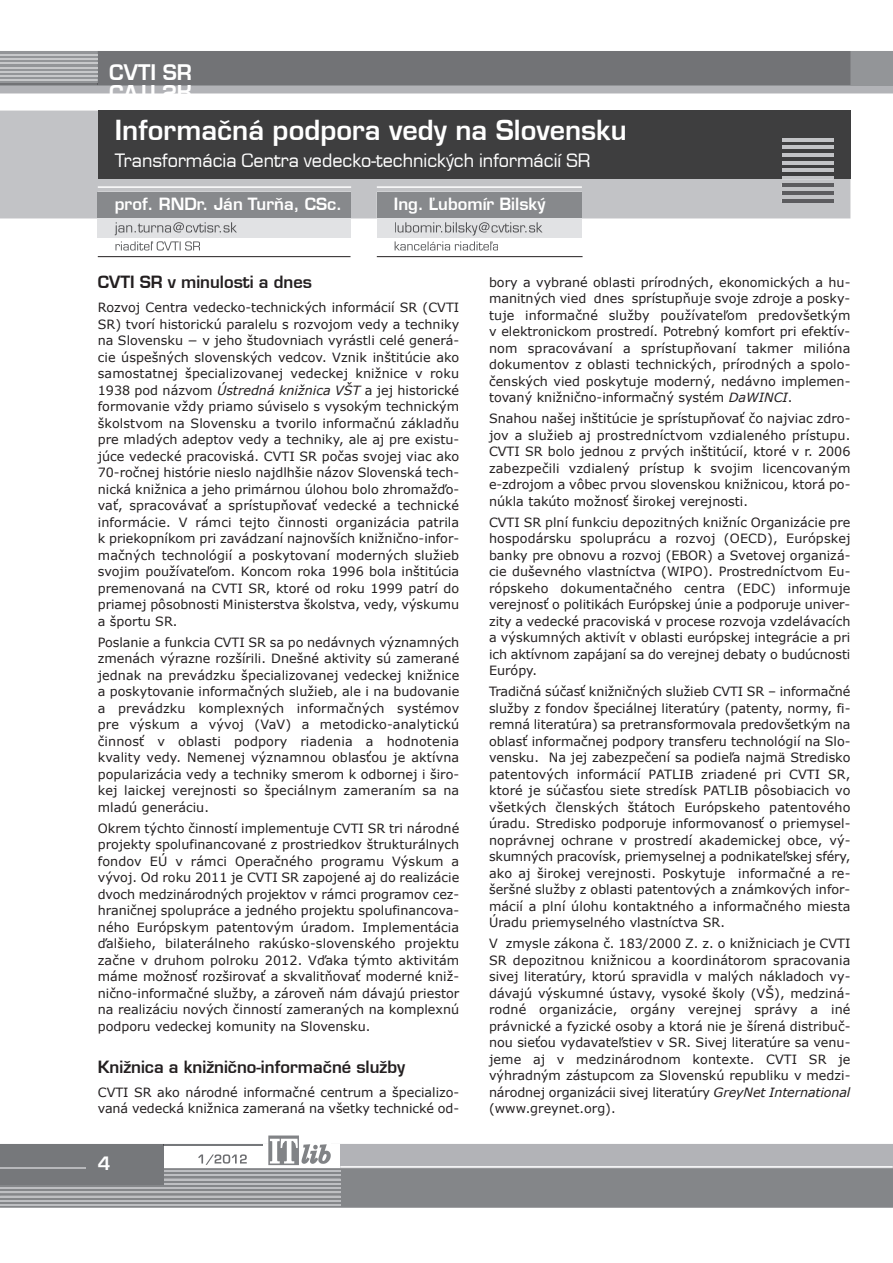
<style>
.page{position:relative;width:893px;height:1263px;background:#fff}
.page>*{position:absolute;margin:0;border:0;box-sizing:border-box;transform-origin:0 0}
.t1{font:27px "Euromode CE Bold";color:#fff}
.t2{font:18px "Euromode CE";color:#fff}
.t3{font:18px "Euromode CE Bold";color:#fff}
.t4{font:16.5px "Euromode CE Bold";color:#231f20}
.t5{font:16.5px "Euromode CE Bold";color:#fff}
.t6{font:12.75px/16.5px "Verdana";color:#231f20;text-align:justify}
.s1{font-style:italic}
</style>
<div class="page">
<div style="left:340px;top:1144px;width:553px;height:10px;background:#b2b3b7"></div>
<div style="left:0;top:1144px;width:164px;height:40px;background:#76787b"></div>
<img style="left:268px;top:1136px;width:63px;height:18px">
<svg style="left:0;top:1154px;width:893px;height:54px;background:#97989b"></svg>
<hr style="left:164px;top:1144px;width:99px;height:1px;background:#76787b">
<div style="left:0;top:111px;width:850px;height:107px;background:#c2c3c6"></div>
<div style="left:98px;top:111px;width:752px;height:68px;background:#3e3e3f"></div>
<hr style="left:782px;top:138px;width:51px;height:3px;background:#c2c3c6">
<hr style="left:782px;top:146px;width:51px;height:3px;background:#c2c3c6">
<hr style="left:782px;top:153px;width:51px;height:3px;background:#c2c3c6">
<hr style="left:782px;top:161px;width:51px;height:3px;background:#c2c3c6">
<hr style="left:782px;top:169px;width:51px;height:3px;background:#c2c3c6">
<hr style="left:782px;top:179px;width:51px;height:1px;background:#ebebed">
<hr style="left:782px;top:176px;width:51px;height:3px;background:#c2c3c6">
<hr style="left:782px;top:184px;width:51px;height:3px;background:#5c5c5f">
<hr style="left:782px;top:191px;width:51px;height:3px;background:#5c5c5f">
<hr style="left:782px;top:199px;width:51px;height:3px;background:#5c5c5f">
<div style="left:98px;top:192px;width:253px;height:26px;background:#87898c"></div>
<div style="left:98px;top:218px;width:253px;height:20px;background:#e1e2e4"></div>
<svg style="left:115px;top:222px;width:55px;height:13px"></svg>
<svg style="left:115px;top:241px;width:35px;height:9px"></svg>
<hr style="left:98px;top:186px;width:253px;height:2px;background:#fff">
<div style="left:377px;top:192px;width:205px;height:26px;background:#87898c"></div>
<svg style="left:377px;top:218px;width:205px;height:20px;background:#d6d7d9"></svg>
<svg style="left:395px;top:222px;width:56px;height:10px"></svg>
<svg style="left:395px;top:241px;width:39px;height:10px"></svg>
<hr style="left:377px;top:186px;width:205px;height:2px;background:#fff">
<hr style="left:98px;top:256px;width:253px;height:1px;background:#231f20">
<hr style="left:377px;top:256px;width:206px;height:1px;background:#231f20">
<svg style="left:0;top:51px;width:893px;height:43px;background:#858689"></svg>
<h1 class="t1" style="left:115px;top:114px;width:514px">Informačná podpora vedy na Slovensku</h1>
<h2 class="t2" style="left:115px;top:150px;width:477px">Transformácia Centra vedecko-technických informácií SR</h2>
<p class="t5" style="left:115px;top:194px;width:229px">prof. RNDr. ján Turňa, CSc.</p>
<p class="t5" style="left:394px;top:194px;width:153px">Ing. Ľubomír Bilský</p>
<p class="t4" style="left:98px;top:272px;width:216px">CVTI SR v minulosti a dnes</p>
<p class="t6" style="left:98px;top:299px;width:363px">Rozvoj Centra vedecko-technických informácií SR (CVTI SR) tvorí historickú paralelu s rozvojom vedy a techniky na Slovensku − v jeho študovniach vyrástli celé generá&shy;cie úspešných slovenských vedcov. Vznik inštitúcie ako samostatnej špecializovanej vedeckej knižnice v roku 1938 pod názvom <span class="s1">Ústredná knižnica VŠT</span> a jej historické formovanie vždy priamo súviselo s vysokým technickým školstvom na Slovensku a tvorilo informačnú základňu pre mladých adeptov vedy a techniky, ale aj pre existu&shy;júce vedecké pracoviská. CVTI SR počas svojej viac ako 70-ročnej histórie nieslo najdlhšie názov Slovenská tech&shy;nická knižnica a jeho primárnou úlohou bolo zhromažďo&shy;vať, spracovávať a sprístupňovať vedecké a technické informácie. V rámci tejto činnosti organizácia patrila k priekopníkom pri zavádzaní najnovších knižnično-infor&shy;mačných technológií a poskytovaní moderných služieb svojim používateľom. Koncom roka 1996 bola inštitúcia premenovaná na CVTI SR, ktoré od roku 1999 patrí do priamej pôsobnosti Ministerstva školstva, vedy, výskumu a športu SR.</p>
<p class="t6" style="left:98px;top:633px;width:363px">Poslanie a funkcia CVTI SR sa po nedávnych významných zmenách výrazne rozšírili. Dnešné aktivity sú zamerané jednak na prevádzku špecializovanej vedeckej knižnice a poskytovanie informačných služieb, ale i na budovanie a prevádzku komplexných informačných systémov pre výskum a vývoj (VaV) a metodicko-analytickú činnosť v oblasti podpory riadenia a hodnotenia kvality vedy. Nemenej významnou oblasťou je aktívna popularizácia vedy a techniky smerom k odbornej i širo&shy;kej laickej verejnosti so špeciálnym zameraním sa na mladú generáciu.</p>
<p class="t6" style="left:98px;top:819px;width:363px">Okrem týchto činností implementuje CVTI SR tri národné projekty spolufinancované z prostriedkov štrukturálnych fondov EÚ v rámci Operačného programu Výskum a vývoj. Od roku 2011 je CVTI SR zapojené aj do realizácie dvoch medzinárodných projektov v rámci programov cez&shy;hraničnej spolupráce a jedného projektu spolufinancova&shy;ného Európskym patentovým úradom. Implementácia ďalšieho, bilaterálneho rakúsko-slovenského projektu začne v druhom polroku 2012. Vďaka týmto aktivitám máme možnosť rozširovať a skvalitňovať moderné kniž&shy;nično-informačné služby, a zároveň nám dávajú priestor na realizáciu nových činností zameraných na komplexnú podporu vedeckej komunity na Slovensku.</p>
<p class="t4" style="left:98px;top:1057px;width:309px">Knižnica a knižnično-informačné služby</p>
<p class="t6" style="left:98px;top:1083px;width:363px">CVTI SR ako národné informačné centrum a špecializo&shy;vaná vedecká knižnica zameraná na všetky technické od-</p>
<h2 class="t3" style="left:98px;top:1152px;width:14px">4</h2>
<p class="t6" style="left:489px;top:273px;width:363px">bory a vybrané oblasti prírodných, ekonomických a hu&shy;manitných vied dnes sprístupňuje svoje zdroje a posky&shy;tuje informačné služby používateľom predovšetkým v elektronickom prostredí. Potrebný komfort pri efektív&shy;nom spracovávaní a sprístupňovaní takmer milióna dokumentov z oblasti technických, prírodných a spolo&shy;čenských vied poskytuje moderný, nedávno implemen&shy;tovaný knižnično-informačný systém <span class="s1">DaWINCI</span>.</p>
<p class="t6" style="left:489px;top:410px;width:363px">Snahou našej inštitúcie je sprístupňovať čo najviac zdro&shy;jov a služieb aj prostredníctvom vzdialeného prístupu.<br>CVTI SR bolo jednou z prvých inštitúcií, ktoré v r. 2006 zabezpečili vzdialený prístup k svojim licencovaným e-zdrojom a vôbec prvou slovenskou knižnicou, ktorá po&shy;núkla takúto možnosť širokej verejnosti.</p>
<p class="t6" style="left:489px;top:513px;width:363px">CVTI SR plní funkciu depozitných knižníc Organizácie pre hospodársku spoluprácu a rozvoj (OECD), Európskej banky pre obnovu a rozvoj (EBOR) a Svetovej organizá&shy;cie duševného vlastníctva (WIPO). Prostredníctvom Eu&shy;rópskeho dokumentačného centra (EDC) informuje verejnosť o politikách Európskej únie a podporuje univer&shy;zity a vedecké pracoviská v procese rozvoja vzdelávacích a výskumných aktivít v oblasti európskej integrácie a pri ich aktívnom zapájaní sa do verejnej debaty o budúcnosti Európy.</p>
<p class="t6" style="left:489px;top:683px;width:363px">Tradičná súčasť knižničných služieb CVTI SR – informačné služby z fondov špeciálnej literatúry (patenty, normy, fi&shy;remná literatúra) sa pretransformovala predovšetkým na oblasť informačnej podpory transferu technológií na Slo&shy;vensku. Na jej zabezpečení sa podieľa najmä Stredisko patentových informácií PATLIB zriadené pri CVTI SR, ktoré je súčasťou siete stredísk PATLIB pôsobiacich vo všetkých členských štátoch Európskeho patentového úradu. Stredisko podporuje informovanosť o priemysel&shy;noprávnej ochrane v prostredí akademickej obce, vý&shy;skumných pracovísk, priemyselnej a podnikateľskej sféry, ako aj širokej verejnosti. Poskytuje informačné a re&shy;šeršné služby z oblasti patentových a známkových infor&shy;mácií a plní úlohu kontaktného a informačného miesta Úradu priemyselného vlastníctva SR.</p>
<p class="t6" style="left:489px;top:935px;width:363px">V zmysle zákona č. 183/2000 Z. z. o knižniciach je CVTI SR depozitnou knižnicou a koordinátorom spracovania sivej literatúry, ktorú spravidla v malých nákladoch vy&shy;dávajú výskumné ústavy, vysoké školy (VŠ), medziná&shy;rodné organizácie, orgány verejnej správy a iné právnické a fyzické osoby a ktorá nie je šírená distribuč&shy;nou sieťou vydavateľstiev v SR. Sivej literatúre sa venu&shy;jeme aj v medzinárodnom kontexte. CVTI SR je výhradným zástupcom za Slovenskú republiku v medzi&shy;národnej organizácii sivej literatúry <span class="s1">GreyNet International </span>(www.greynet.org).</p>
</div>
